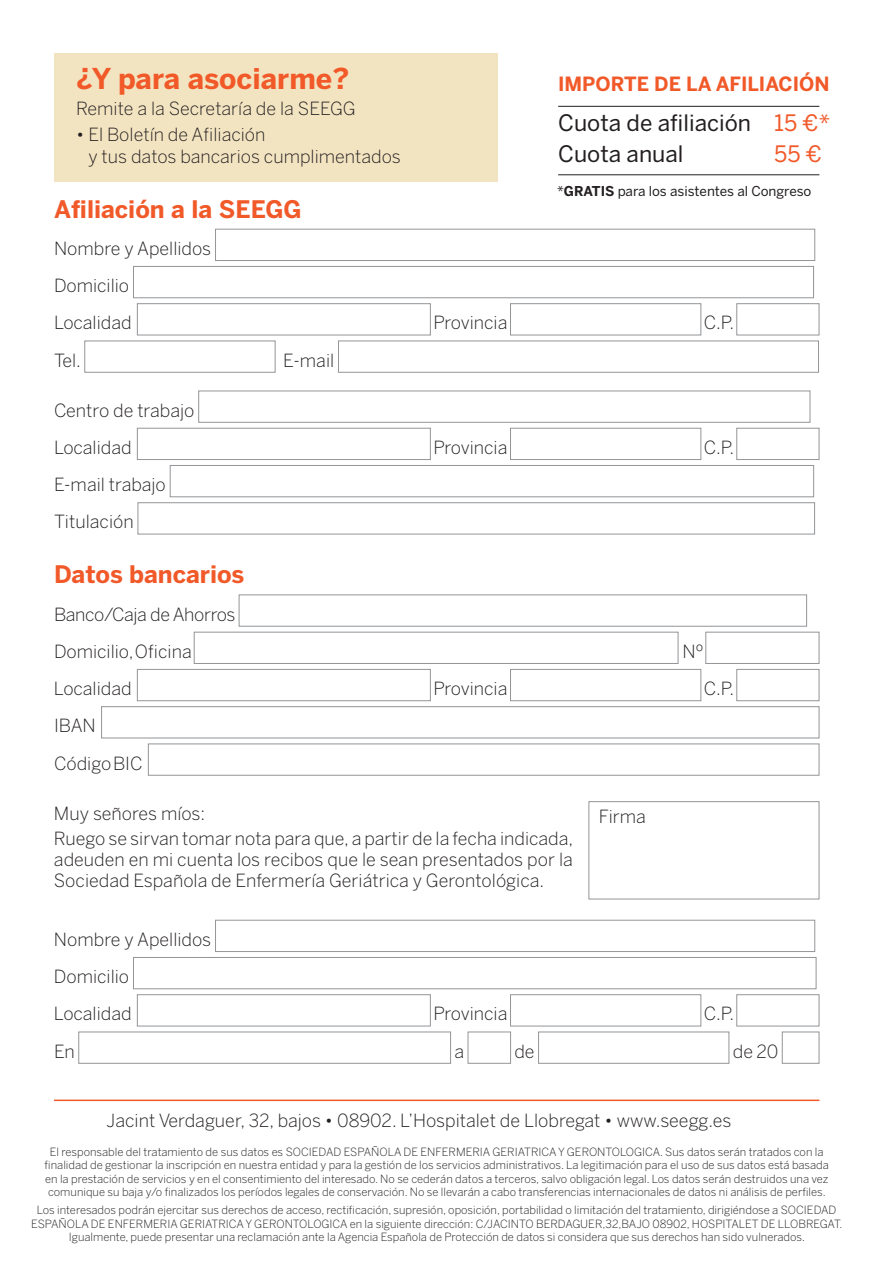
<style>
.page{position:relative;width:893px;height:1263px;background:#fff}
.page>*{position:absolute;margin:0;border:0;box-sizing:border-box;transform-origin:0 0}
.t1{font:700 28.5px "Benton Sans";color:#f15929}
.t2{font:700 24px "Benton Sans";color:#f15929}
.t3{font:22.5px/31.2px "Benton Sans";color:#231f20}
.t4{font:22.5px "Benton Sans";color:#f15929}
.t5{font:700 19.5px "Benton Sans";color:#f15929}
.t6{font:300 18px/37.2px "Benton Sans";color:#231f20}
.t7{font:300 18px/37.2px "Benton Sans";letter-spacing:-.02em;color:#231f20}
.t8{font:13.5px "Benton Sans";letter-spacing:-.005em;color:#231f20}
.t9{font:300 11.25px/13.5px "Benton Sans";color:#231f20;text-align:center}
.s1{color:#f15929}
.s2{font-weight:700}
</style>
<div class="page">
<div style="left:54px;top:53px;width:443px;height:129px;background:#f3e4c1"></div>
<div style="left:215px;top:229px;width:600px;height:32px;border:1px solid #939598"></div>
<div style="left:133px;top:266px;width:681px;height:32px;border:1px solid #939598"></div>
<div style="left:137px;top:303px;width:294px;height:32px;border:1px solid #939598"></div>
<div style="left:510px;top:303px;width:191px;height:32px;border:1px solid #939598"></div>
<div style="left:736px;top:303px;width:83px;height:32px;border:1px solid #939598"></div>
<div style="left:84px;top:341px;width:191px;height:32px;border:1px solid #939598"></div>
<div style="left:338px;top:341px;width:481px;height:32px;border:1px solid #939598"></div>
<div style="left:198px;top:391px;width:612px;height:32px;border:1px solid #939598"></div>
<div style="left:137px;top:428px;width:294px;height:32px;border:1px solid #939598"></div>
<div style="left:510px;top:428px;width:191px;height:32px;border:1px solid #939598"></div>
<div style="left:736px;top:428px;width:83px;height:32px;border:1px solid #939598"></div>
<div style="left:170px;top:465px;width:644px;height:32px;border:1px solid #939598"></div>
<div style="left:138px;top:502px;width:677px;height:32px;border:1px solid #939598"></div>
<div style="left:239px;top:594px;width:568px;height:33px;border:1px solid #939598"></div>
<div style="left:194px;top:632px;width:484px;height:32px;border:1px solid #939598"></div>
<div style="left:705px;top:632px;width:114px;height:32px;border:1px solid #939598"></div>
<div style="left:137px;top:669px;width:294px;height:32px;border:1px solid #939598"></div>
<div style="left:510px;top:669px;width:191px;height:32px;border:1px solid #939598"></div>
<div style="left:736px;top:669px;width:83px;height:32px;border:1px solid #939598"></div>
<div style="left:101px;top:706px;width:718px;height:32px;border:1px solid #939598"></div>
<div style="left:148px;top:743px;width:671px;height:33px;border:1px solid #939598"></div>
<div style="left:215px;top:920px;width:600px;height:32px;border:1px solid #939598"></div>
<div style="left:133px;top:957px;width:683px;height:32px;border:1px solid #939598"></div>
<div style="left:137px;top:994px;width:294px;height:32px;border:1px solid #939598"></div>
<div style="left:510px;top:994px;width:191px;height:32px;border:1px solid #939598"></div>
<div style="left:736px;top:994px;width:83px;height:32px;border:1px solid #939598"></div>
<div style="left:78px;top:1031px;width:373px;height:33px;border:1px solid #939598"></div>
<div style="left:468px;top:1031px;width:43px;height:33px;border:1px solid #939598"></div>
<div style="left:538px;top:1031px;width:191px;height:33px;border:1px solid #939598"></div>
<div style="left:782px;top:1031px;width:37px;height:33px;border:1px solid #939598"></div>
<hr style="left:558px;top:106px;width:261px;height:1px;background:#231f20">
<hr style="left:558px;top:174px;width:261px;height:1px;background:#231f20">
<div style="left:588px;top:801px;width:231px;height:98px;border:1px solid #939598"></div>
<hr style="left:54px;top:1099px;width:765px;height:2px;background:#f15929">
<h1 class="t1" style="left:76px;top:62px;width:275px">¿Y para asociarme?</h1>
<h3 class="t6" style="left:76px;top:90px;width:281px">Remite a la Secretaría de la SEEGG</h3>
<h3 class="t6" style="left:88px;top:123px;width:314px;line-height:21.6px;text-indent:-12px">• El Boletín de Afiliación<br>y tus datos bancarios cumplimentados</h3>
<h2 class="t2" style="left:54px;top:195px;width:249px">Afiliación a la SEEGG</h2>
<h3 class="t6" style="left:54px;top:230px;width:159px">Nombre y Apellidos<br>Domicilio<br>Localidad</h3>
<h3 class="t6" style="left:54px;top:341px;width:29px">Tel.</h3>
<h3 class="t6" style="left:283px;top:341px;width:52px">E-mail</h3>
<h3 class="t6" style="left:54px;top:391px;width:142px">Centro de trabajo<br>Localidad</h3>
<h3 class="t6" style="left:54px;top:466px;width:113px">E-mail trabajo<br>Titulación</h3>
<h2 class="t2" style="left:54px;top:560px;width:192px">Datos bancarios</h2>
<h3 class="t7" style="left:54px;top:595px;width:183px">Banco/Caja de Ahorros<br>Domicilio, Oficina</h3>
<h3 class="t5" style="left:558px;top:73px;width:273px">IMPORTE DE LA AFILIACIÓN</h3>
<h3 class="t3" style="left:558px;top:107px;width:273px">Cuota de afiliación <span class="s1">15 €*<br></span>Cuota anual</h3>
<h3 class="t4" style="left:774px;top:141px;width:49px">55 €</h3>
<p class="t8" style="left:557px;top:183px;width:256px">*<span class="s2">GRATIS</span> para los asistentes al Congreso</p>
<h3 class="t6" style="left:433px;top:304px;width:76px">Provincia</h3>
<h3 class="t6" style="left:704px;top:304px;width:32px">C.P.</h3>
<h3 class="t6" style="left:433px;top:429px;width:76px">Provincia</h3>
<h3 class="t6" style="left:704px;top:429px;width:32px">C.P.</h3>
<h3 class="t6" style="left:683px;top:632px;width:22px">Nº</h3>
<h3 class="t6" style="left:54px;top:670px;width:79px">Localidad</h3>
<h3 class="t6" style="left:433px;top:670px;width:76px">Provincia</h3>
<h3 class="t6" style="left:704px;top:670px;width:32px">C.P.</h3>
<h3 class="t6" style="left:54px;top:707px;width:90px">IBAN<br>Código BIC</h3>
<h3 class="t6" style="left:54px;top:801px;width:521px;line-height:25.2px">Muy señores míos:<br>Ruego se sirvan tomar nota para que, a partir de la fecha indicada,</h3>
<h3 class="t6" style="left:54px;top:849px;width:520px;line-height:21px">adeuden en mi cuenta los recibos que le sean presentados por la<br>Sociedad Española de Enfermería Geriátrica y Gerontológica.</h3>
<h3 class="t6" style="left:599px;top:797px;width:49px">Firma</h3>
<h3 class="t6" style="left:54px;top:920px;width:159px">Nombre y Apellidos<br>Domicilio<br>Localidad</h3>
<h3 class="t6" style="left:433px;top:995px;width:76px">Provincia</h3>
<h3 class="t6" style="left:704px;top:995px;width:32px">C.P.</h3>
<h3 class="t6" style="left:54px;top:1032px;width:22px">En</h3>
<h3 class="t6" style="left:454px;top:1032px;width:11px">a</h3>
<h3 class="t6" style="left:514px;top:1032px;width:22px">de</h3>
<h3 class="t6" style="left:733px;top:1032px;width:47px">de 20</h3>
<h3 class="t6" style="left:107px;top:1102px;width:626px">Jacint Verdaguer, 32, bajos • 08902. L’Hospitalet de Llobregat • www.seegg.es</h3>
<p class="t9" style="left:45px;top:1145px;width:786px">El responsable del tratamiento de sus datos es SOCIEDAD ESPAÑOLA DE ENFERMERIA GERIATRICA Y GERONTOLOGICA. Sus datos serán tratados con la finalidad de gestionar la inscripción en nuestra entidad y para la gestión de los servicios administrativos. La legitimación para el uso de sus datos está basada en la prestación de servicios y en el consentimiento del interesado. No se cederán datos a terceros, salvo obligación legal. Los datos serán destruidos una vez comunique su baja y/o finalizados los períodos legales de conservación. No se llevarán a cabo transferencias internacionales de datos ni análisis de perfiles.</p>
<p class="t9" style="left:31px;top:1203px;width:813px">Los interesados podrán ejercitar sus derechos de acceso, rectificación, supresión, oposición, portabilidad o limitación del tratamiento, dirigiéndose a SOCIEDAD<br>ESPAÑOLA DE ENFERMERIA GERIATRICA Y GERONTOLOGICA en la siguiente dirección: C/JACINTO BERDAGUER,32,BAJO 08902, HOSPITALET DE LLOBREGAT.<br>Igualmente, puede presentar una reclamación ante la Agencia Española de Protección de datos si considera que sus derechos han sido vulnerados.</p>
</div>
